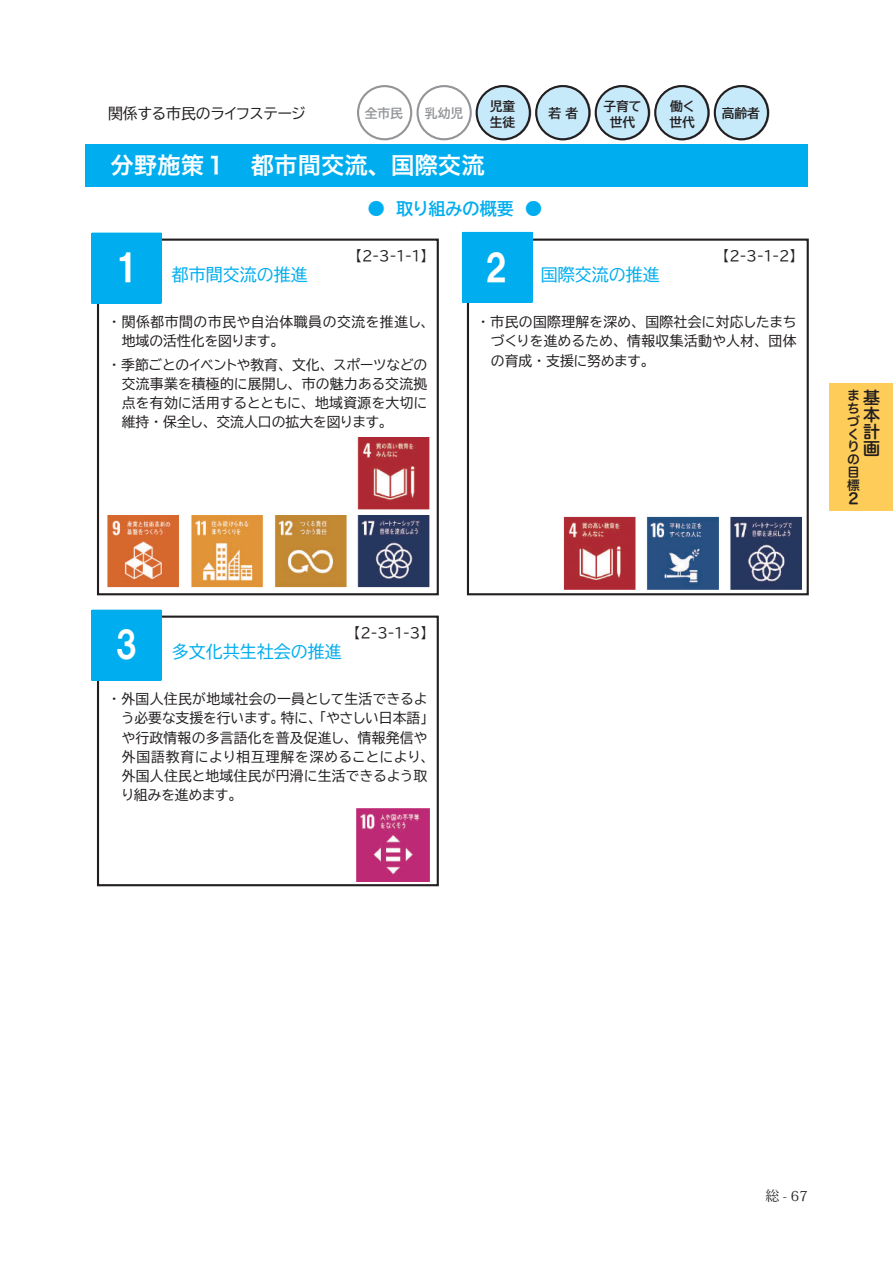
<style>
.page{position:relative;width:893px;height:1263px;background:#fff}
.page>*{position:absolute;margin:0;border:0;box-sizing:border-box;transform-origin:0 0}
.t1{font:37.2px "HGP Soei Kakugothic UB";color:#fff}
.t2{font:23.4px "Hira Sans Old Std W6";color:#fff}
.t3{font:16.95px "BIZ UDP Gothic";color:#00aeef}
.t4{font:16.95px "BIZ UDP Gothic Bold";color:#00aeef}
.t5{font:16.95px/17px "Hira Maru Std N W6";color:#231f20;text-align:justify}
.t6{font:14.85px "BIZ UDP Gothic";color:#231f20}
.t7{font:14.85px "Hira Maru Std N W6";color:#231f20}
.t8{font:13.8px/19.2px "BIZ UDP Gothic";letter-spacing:.025em;color:#231f20;text-align:justify}
.t9{font:13.8px "Koz Min Pr 6 N";color:#231f20}
.t10{font:12.75px/15.9px "BIZ UDP Gothic Bold";color:#231f20}
.t11{font:12.75px/12.8px "Hira Maru Std N W6";color:#231f20}
.t12{font:12.75px "BIZ UDP Gothic Bold";color:#939598}
</style>
<div class="page">
<div style="left:85px;top:145px;width:723px;height:42px;background:#00aeef"></div>
<div style="left:357px;top:85px;width:55px;height:55px;border:2px solid #939598;border-radius:50%"></div>
<div style="left:416px;top:85px;width:56px;height:55px;border:2px solid #939598;border-radius:50%"></div>
<div style="left:97px;top:239px;width:342px;height:356px;border:2px solid #231f20"></div>
<div style="left:97px;top:616px;width:342px;height:270px;border:2px solid #231f20"></div>
<div style="left:467px;top:239px;width:342px;height:356px;border:2px solid #231f20"></div>
<div style="left:91px;top:233px;width:71px;height:70px;background:#00aeef"></div>
<div style="left:91px;top:610px;width:71px;height:70px;background:#00aeef"></div>
<div style="left:462px;top:232px;width:70px;height:70px;background:#00aeef"></div>
<img style="left:563px;top:516px;width:239px;height:73px">
<img style="left:107px;top:438px;width:323px;height:150px">
<img style="left:356px;top:808px;width:73px;height:73px">
<div style="left:536px;top:86px;width:53px;height:53px;background:#c6eafa;border-radius:50%"></div>
<div style="left:535px;top:85px;width:55px;height:55px;border:2px solid #231f20;border-radius:50%"></div>
<div style="left:715px;top:86px;width:53px;height:53px;background:#c6eafa;border-radius:50%"></div>
<div style="left:714px;top:85px;width:55px;height:55px;border:2px solid #231f20;border-radius:50%"></div>
<div style="left:477px;top:86px;width:53px;height:53px;background:#c6eafa;border-radius:50%"></div>
<div style="left:476px;top:85px;width:55px;height:55px;border:2px solid #231f20;border-radius:50%"></div>
<div style="left:596px;top:86px;width:53px;height:53px;background:#c6eafa;border-radius:50%"></div>
<div style="left:595px;top:85px;width:55px;height:55px;border:2px solid #231f20;border-radius:50%"></div>
<div style="left:655px;top:86px;width:53px;height:53px;background:#c6eafa;border-radius:50%"></div>
<div style="left:654px;top:85px;width:55px;height:55px;border:2px solid #231f20;border-radius:50%"></div>
<div style="left:829px;top:383px;width:64px;height:127px;background:#fecc58"></div>
<p class="t6" style="left:108px;top:106px;width:200px">関係する市民のライフステージ</p>
<p class="t12" style="left:365px;top:107px;width:40px">全市民</p>
<p class="t12" style="left:425px;top:107px;width:40px">乳幼児</p>
<p class="t10" style="left:490px;top:98px;width:27px">児童生徒</p>
<p class="t10" style="left:603px;top:98px;width:40px;text-align:center">子育て世代</p>
<p class="t10" style="left:669px;top:98px;width:27px">働く世代</p>
<p class="t10" style="left:549px;top:105px;width:31px">若 者</p>
<p class="t10" style="left:722px;top:105px;width:40px">高齢者</p>
<h2 class="t2" style="left:111px;top:147px;width:376px">分野施策１　都市間交流、国際交流</h2>
<p class="t4" style="left:368px;top:200px;width:176px">●　取り組みの概要　●</p>
<p class="t8" style="left:355px;top:246px;width:74px">【2-3-1-1】</p>
<h1 class="t1" style="left:115px;top:249px;width:25px">1</h1>
<p class="t3" style="left:172px;top:266px;width:138px">都市間交流の推進</p>
<p class="t8" style="left:122px;top:312px;width:308px;text-indent:-11px">・関係都市間の市民や自治体職員の交流を推進し、地域の活性化を図ります。</p>
<p class="t8" style="left:122px;top:355px;width:307px;text-indent:-11px">・季節ごとのイベントや教育、文化、スポーツなどの交流事業を積極的に展開し、市の魅力ある交流拠点を有効に活用するとともに、地域資源を大切に維持・保全し、交流人口の拡大を図ります。</p>
<p class="t8" style="left:722px;top:246px;width:75px">【2-3-1-2】</p>
<h1 class="t1" style="left:485px;top:249px;width:25px">2</h1>
<p class="t3" style="left:541px;top:266px;width:121px">国際交流の推進</p>
<p class="t8" style="left:491px;top:312px;width:307px;text-indent:-11px">・市民の国際理解を深め、国際社会に対応したまちづくりを進めるため、情報収集活動や人材、団体の育成・支援に努めます。</p>
<p class="t8" style="left:353px;top:623px;width:75px">【2-3-1-3】</p>
<h1 class="t1" style="left:115px;top:626px;width:25px">3</h1>
<p class="t3" style="left:172px;top:643px;width:172px">多文化共生社会の推進</p>
<p class="t8" style="left:122px;top:689px;width:308px;text-indent:-11px">・外国人住民が地域社会の一員として生活できるよう必要な支援を行います。特に、 「やさしい日本語」や行政情報の多言語化を普及促進し、情報発信や外国語教育により相互理解を深めることにより、外国人住民と地域住民が円滑に生活できるよう取り組みを進めます。</p>
<p class="t11" style="left:847px;top:389px;width:14px">まちづくりの目標</p>
<p class="t5" style="left:863px;top:390px;width:18px">基本計画</p>
<p class="t7" style="left:846px;top:488px;width:13px">２</p>
<p class="t9" style="left:766px;top:1188px;width:44px">総 - 67</p>
</div>
